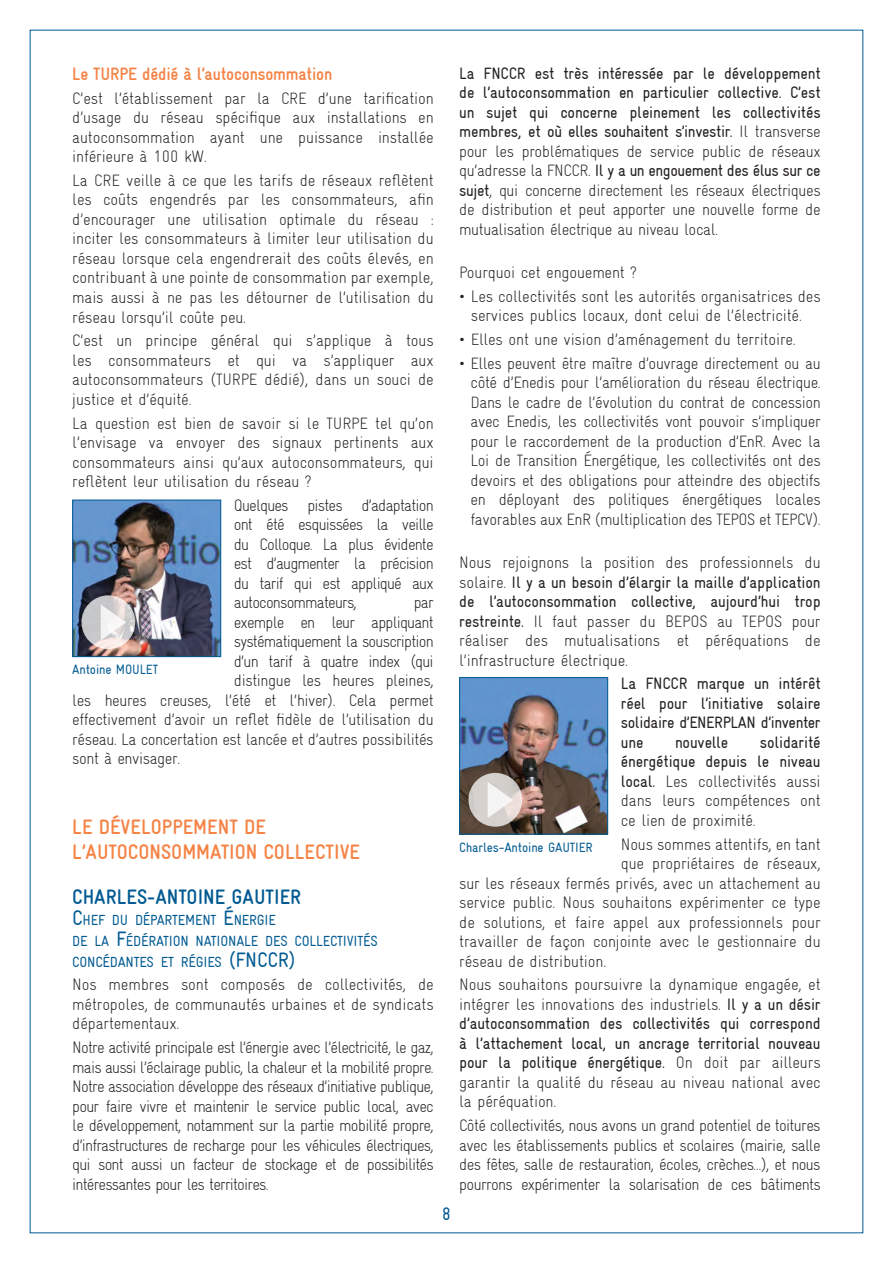
<style>
.page{position:relative;width:893px;height:1263px;background:#fff}
.page>*{position:absolute;margin:0;border:0;box-sizing:border-box;transform-origin:0 0}
.t1{font:700 condensed 21px/25.2px "Gravur";color:#f58345}
.t2{font:700 condensed 21px "Gravur";color:#015a92}
.t3{font:condensed 21px "Gravur";color:#015a92}
.t4{font:700 condensed 18px "Gravur";letter-spacing:-.01em;color:#f58345}
.t5{font:condensed 18px "Gravur";color:#015a92}
.t6{font:300 condensed 16.5px/19.5px "Gravur";letter-spacing:-.01em;color:#231f20;text-align:justify}
.t7{font:condensed 16.5px/19.5px "Gravur";letter-spacing:-.025em;color:#231f20;text-align:justify}
.t8{font:300 condensed 16.5px "Gravur";letter-spacing:-.05em;color:#231f20}
.t9{font:condensed 14.7px/21px "Gravur";letter-spacing:-.015em;color:#015a92}
.t10{font:condensed 13.5px "Gravur";letter-spacing:-.01em;color:#015a92}
.s1{font-size:21px}
.s2{font-weight:300}
.s3{font-weight:400}
</style>
<div class="page">
<img style="left:461px;top:679px;width:145px;height:153px">
<div style="left:459px;top:677px;width:149px;height:157px;border:1px solid #015a92"></div>
<svg style="left:468px;top:773px;width:54px;height:54px"></svg>
<svg style="left:488px;top:782px;width:25px;height:36px"></svg>
<img style="left:74px;top:502px;width:145px;height:153px">
<div style="left:72px;top:500px;width:149px;height:157px;border:1px solid #015a92"></div>
<svg style="left:81px;top:595px;width:54px;height:54px"></svg>
<svg style="left:101px;top:604px;width:25px;height:36px"></svg>
<p class="t4" style="left:72px;top:64px;width:262px">Le TURPE dédié à l’autoconsommation</p>
<p class="t6" style="left:72px;top:88px;width:363px">C’est l’établissement par la CRE d’une tarification d’usage du réseau spécifique aux installations en autoconsommation ayant une puissance installée inférieure à 100 kW.</p>
<p class="t6" style="left:72px;top:171px;width:363px">La CRE veille à ce que les tarifs de réseaux reflètent les coûts engendrés par les consommateurs, afin d’encourager une utilisation optimale du réseau : inciter les consommateurs à limiter leur utilisation du réseau lorsque cela engendrerait des coûts élevés, en contribuant à une pointe de consommation par exemple, mais aussi à ne pas les détourner de l’utilisation du réseau lorsqu’il coûte peu.</p>
<p class="t6" style="left:72px;top:331px;width:363px">C’est un principe général qui s’applique à tous les consommateurs et qui va s’appliquer aux autoconsommateurs (TURPE dédié), dans un souci de justice et d’équité.</p>
<p class="t6" style="left:72px;top:413px;width:363px">La question est bien de savoir si le TURPE tel qu’on l’envisage va envoyer des signaux pertinents aux consommateurs ainsi qu’aux autoconsommateurs, qui reflètent leur utilisation du réseau ?</p>
<p class="t6" style="left:234px;top:495px;width:201px">Quelques pistes d’adaptation ont été esquissées la veille du Colloque. La plus évidente est d’augmenter la précision du tarif qui est appliqué aux autoconsommateurs,</p>
<p class="t6" style="left:414px;top:593px;width:22px">par</p>
<p class="t8" style="left:234px;top:613px;width:201px">exemple en leur appliquant</p>
<p class="t8" style="left:234px;top:632px;width:201px">systématiquement la souscription</p>
<p class="t8" style="left:234px;top:652px;width:201px">d’un tarif à quatre index (qui</p>
<p class="t6" style="left:234px;top:671px;width:201px">distingue les heures pleines,</p>
<p class="t6" style="left:72px;top:690px;width:363px">les heures creuses, l’été et l’hiver). Cela permet</p>
<p class="t6" style="left:72px;top:710px;width:363px">effectivement d’avoir un reflet fidèle de l’utilisation du</p>
<p class="t6" style="left:72px;top:729px;width:363px">réseau. La concertation est lancée et d’autres possibilités</p>
<p class="t6" style="left:72px;top:749px;width:109px">sont à envisager.</p>
<p class="t10" style="left:72px;top:662px;width:87px">Antoine MOULET</p>
<p class="t1" style="left:72px;top:814px;width:289px">LE DÉVELOPPEMENT DE<br>L’AUTOCONSOMMATION COLLECTIVE</p>
<p class="t2" style="left:72px;top:885px;width:230px">CHARLES-ANTOINE GAUTIER</p>
<p class="t9" style="left:72px;top:909px;width:307px"><span class="s1">C</span>HEF DU DÉPARTEMENT <span class="s1">É</span>NERGIE<br>DE LA <span class="s1">F</span>ÉDÉRATION NATIONALE DES COLLECTIVITÉS<br>CONCÉDANTES ET RÉGIES <span class="s1">(FNCCR</span></p>
<p class="t3" style="left:289px;top:947px;width:8px">)</p>
<p class="t6" style="left:72px;top:975px;width:363px">Nos membres sont composés de collectivités, de métropoles, de communautés urbaines et de syndicats départementaux.</p>
<p class="t6" style="left:72px;top:1038px;width:363px">Notre activité principale est l’énergie avec l’électricité, le gaz, mais aussi l’éclairage public, la chaleur et la mobilité propre.<br>Notre association développe des réseaux d’initiative publique, pour faire vivre et maintenir le service public local, avec le développement, notamment sur la partie mobilité propre, d’infrastructures de recharge pour les véhicules électriques, qui sont aussi un facteur de stockage et de possibilités intéressantes pour les territoires.</p>
<p class="t5" style="left:442px;top:1204px;width:10px">8</p>
<p class="t7" style="left:459px;top:63px;width:363px">La FNCCR est très intéressée par le développement de l’autoconsommation en particulier collective. C’est un sujet qui concerne pleinement les collectivités membres, et où elles souhaitent s’investir. <span class="s2">Il transverse pour les problématiques de service public de réseaux qu’adresse la FNCCR.</span> Il y a un engouement des élus sur ce sujet<span class="s2">, qui concerne directement les réseaux électriques de distribution et peut apporter une nouvelle forme de mutualisation électrique au niveau local.</span></p>
<p class="t6" style="left:459px;top:262px;width:179px">Pourquoi cet engouement ?</p>
<p class="t6" style="left:459px;top:286px;width:363px;text-align:center">• Les collectivités sont les autorités organisatrices des services publics locaux, dont celui de l’électricité.</p>
<p class="t6" style="left:459px;top:330px;width:338px">• Elles ont une vision d’aménagement du territoire.</p>
<p class="t6" style="left:471px;top:353px;width:352px;text-indent:-11px">• Elles peuvent être maître d’ouvrage directement ou au côté d’Enedis pour l’amélioration du réseau électrique.<br>Dans le cadre de l’évolution du contrat de concession avec Enedis, les collectivités vont pouvoir s’impliquer pour le raccordement de la production d’EnR. Avec la Loi de Transition Énergétique, les collectivités ont des devoirs et des obligations pour atteindre des objectifs en déployant des politiques énergétiques locales favorables aux EnR (multiplication des TEPOS et TEPCV).</p>
<p class="t6" style="left:459px;top:553px;width:363px">Nous rejoignons la position des professionnels du solaire. <span class="s3">Il y a un besoin d’élargir la maille d’application de l’autoconsommation collective, aujourd’hui trop restreinte.</span> Il faut passer du BEPOS au TEPOS pour réaliser des mutualisations et péréquations de l’infrastructure électrique.</p>
<p class="t7" style="left:621px;top:674px;width:201px">La FNCCR marque un intérêt réel pour l’initiative solaire solidaire d’ENERPLAN d’inventer une</p>
<p class="t6" style="left:621px;top:732px;width:201px;text-indent:139px"><span class="s3">solidarité énergétique depuis le niveau local.</span> Les collectivités aussi dans leurs compétences ont ce lien de proximité.</p>
<p class="t6" style="left:621px;top:834px;width:201px">Nous sommes attentifs, en tant</p>
<p class="t6" style="left:621px;top:854px;width:201px">que propriétaires de réseaux,</p>
<p class="t6" style="left:459px;top:873px;width:363px">sur les réseaux fermés privés, avec un attachement au</p>
<p class="t6" style="left:459px;top:893px;width:363px">service public. Nous souhaitons expérimenter ce type</p>
<p class="t6" style="left:459px;top:912px;width:363px">de solutions, et faire appel aux professionnels pour</p>
<p class="t6" style="left:459px;top:932px;width:363px">travailler de façon conjointe avec le gestionnaire du</p>
<p class="t6" style="left:459px;top:951px;width:148px">réseau de distribution.</p>
<p class="t6" style="left:459px;top:975px;width:363px">Nous souhaitons poursuivre la dynamique engagée, et intégrer les innovations des industriels. <span class="s3">Il y a un désir d’autoconsommation des collectivités qui correspond à l’attachement local, un ancrage territorial nouveau pour la politique énergétique.</span> On doit par ailleurs garantir la qualité du réseau au niveau national avec la péréquation.</p>
<p class="t6" style="left:459px;top:1116px;width:363px">Côté collectivités, nous avons un grand potentiel de toitures avec les établissements publics et scolaires (mairie, salle des fêtes, salle de restauration, écoles, crèches…), et nous pourrons expérimenter la solarisation de ces bâtiments</p>
<p class="t7" style="left:675px;top:732px;width:55px">nouvelle</p>
<p class="t10" style="left:459px;top:839px;width:135px">Charles-Antoine GAUTIER</p>
</div>
